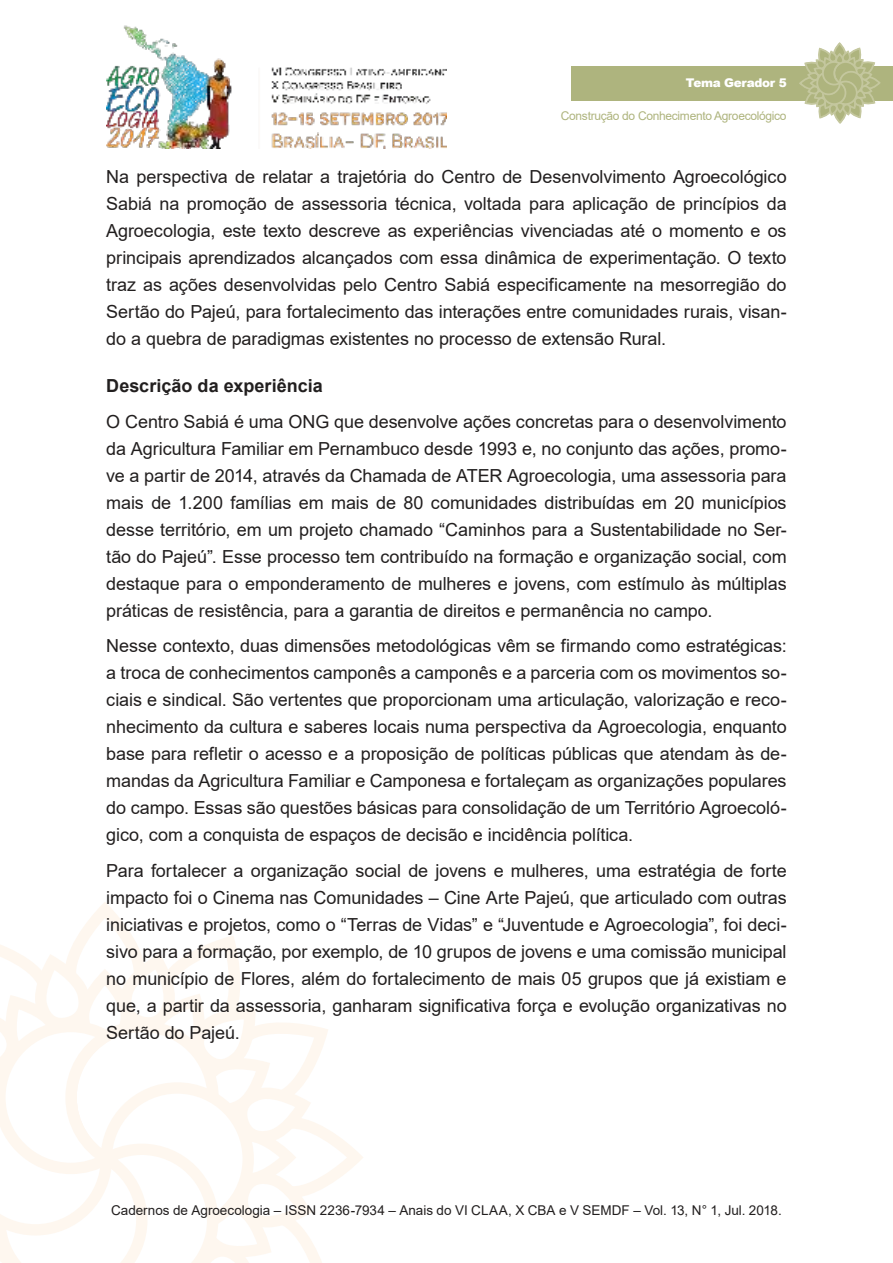
<style>
.page{position:relative;width:893px;height:1263px;background:#fff}
.page>*{position:absolute;margin:0;border:0;box-sizing:border-box;transform-origin:0 0}
.t1{font:18px/27px "Arial";letter-spacing:-.005em;color:#221f1f;text-align:justify}
.t2{font:700 18px "Arial";color:#221f1f}
.t3{font:13.5px "Arial";color:#221f1f}
.t4{font:12px "Arial";letter-spacing:-.025em;color:#aeb47e}
.t5{font:900 12px "Arial";letter-spacing:-.025em;color:#fff}
</style>
<div class="page">
<img style="left:106px;top:25px;width:340px;height:124px">
<svg style="left:0;top:910px;width:363px;height:353px"></svg>
<div style="left:571px;top:66px;width:322px;height:34px;background:#aeb47e"></div>
<svg style="left:798px;top:43px;width:83px;height:81px"></svg>
<p class="t5" style="left:686px;top:76px;width:102px">Tema Gerador 5</p>
<p class="t4" style="left:561px;top:112px;width:227px">Construção do Conhecimento Agroecológico</p>
<p class="t1" style="left:106px;top:165px;width:682px">Na perspectiva de relatar a trajetória do Centro de Desenvolvimento Agroecológico Sabiá na promoção de assessoria técnica, voltada para aplicação de princípios da Agroecologia, este texto descreve as experiências vivenciadas até o momento e os principais aprendizados alcançados com essa dinâmica de experimentação. O texto traz as ações desenvolvidas pelo Centro Sabiá especificamente na mesorregião do Sertão do Pajeú, para fortalecimento das interações entre comunidades rurais, visan&shy;do a quebra de paradigmas existentes no processo de extensão Rural.</p>
<p class="t2" style="left:106px;top:379px;width:218px">Descrição da experiência</p>
<p class="t1" style="left:106px;top:410px;width:682px">O Centro Sabiá é uma ONG que desenvolve ações concretas para o desenvolvimento da Agricultura Familiar em Pernambuco desde 1993 e, no conjunto das ações, promo&shy;ve a partir de 2014, através da Chamada de ATER Agroecologia, uma assessoria para mais de 1.200 famílias em mais de 80 comunidades distribuídas em 20 municípios desse território, em um projeto chamado “Caminhos para a Sustentabilidade no Ser&shy;tão do Pajeú”. Esse processo tem contribuído na formação e organização social, com destaque para o emponderamento de mulheres e jovens, com estímulo às múltiplas práticas de resistência, para a garantia de direitos e permanência no campo.</p>
<p class="t1" style="left:106px;top:634px;width:682px">Nesse contexto, duas dimensões metodológicas vêm se firmando como estratégicas: a troca de conhecimentos camponês a camponês e a parceria com os movimentos so&shy;ciais e sindical. São vertentes que proporcionam uma articulação, valorização e reco&shy;nhecimento da cultura e saberes locais numa perspectiva da Agroecologia, enquanto base para refletir o acesso e a proposição de políticas públicas que atendam às de&shy;mandas da Agricultura Familiar e Camponesa e fortaleçam as organizações populares do campo. Essas são questões básicas para consolidação de um Território Agroecoló&shy;gico, com a conquista de espaços de decisão e incidência política.</p>
<p class="t1" style="left:106px;top:859px;width:682px">Para fortalecer a organização social de jovens e mulheres, uma estratégia de forte impacto foi o Cinema nas Comunidades – Cine Arte Pajeú, que articulado com outras iniciativas e projetos, como o “Terras de Vidas” e “Juventude e Agroecologia”, foi deci&shy;sivo para a formação, por exemplo, de 10 grupos de jovens e uma comissão municipal no município de Flores, além do fortalecimento de mais 05 grupos que já existiam e que, a partir da assessoria, ganharam significativa força e evolução organizativas no Sertão do Pajeú.</p>
<p class="t3" style="left:111px;top:1205px;width:672px">Cadernos de Agroecologia – ISSN 2236-7934 – Anais do VI CLAA, X CBA e V SEMDF – Vol. 13, N° 1, Jul. 2018.</p>
</div>
